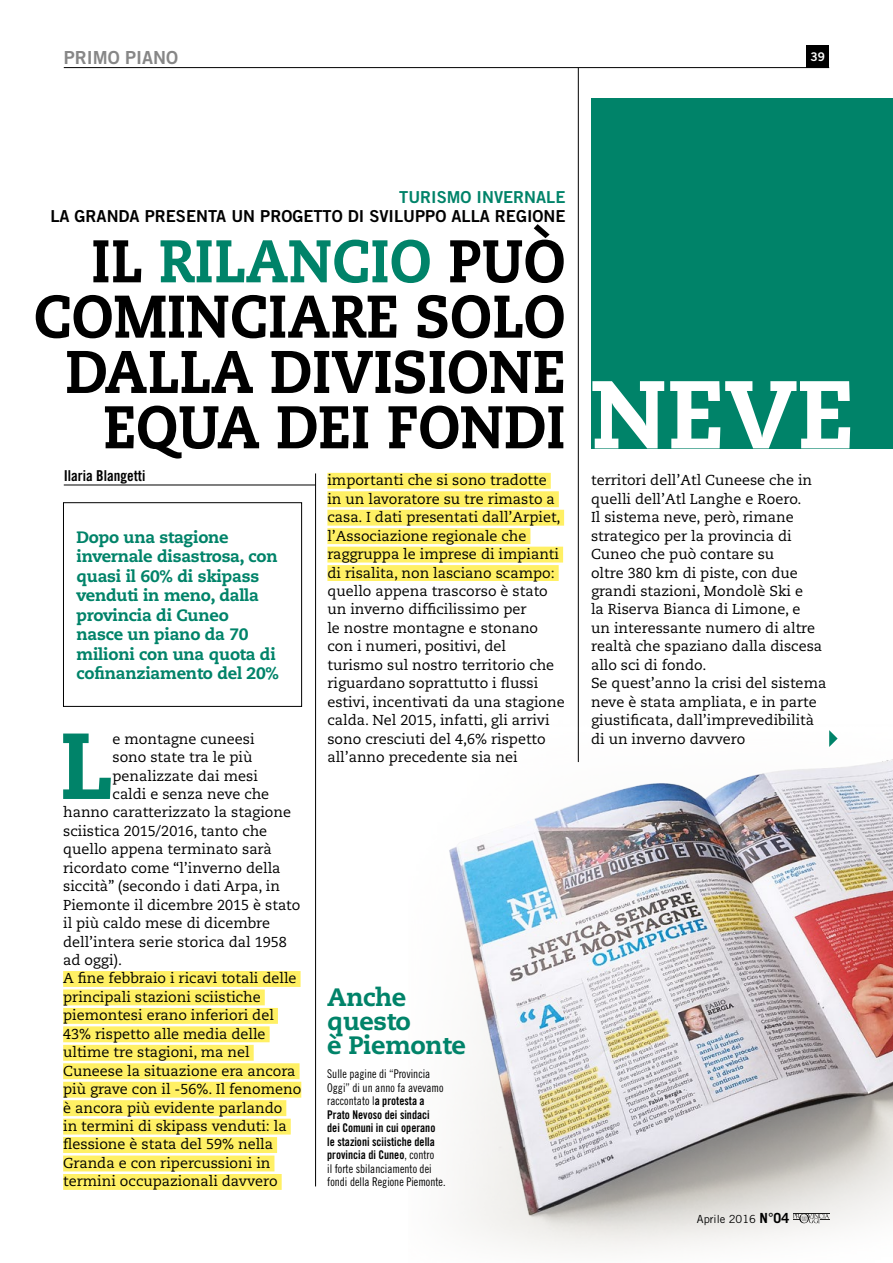
<style>
.page{position:relative;width:893px;height:1263px;background:#fff}
.page>*{position:absolute;margin:0;border:0;box-sizing:border-box;transform-origin:0 0}
.t1{font:800 96px "Caecilia LT Std";color:#fff}
.t2{font:800 93.45px "Caecilia LT Std";color:#008369}
.t3{font:800 60px/55.3px "Caecilia LT Std";color:#000;text-align:right;scale:.92 1}
.t4{font:800 25.2px/24px "Caecilia LT Std";letter-spacing:-.015em;color:#008369}
.t5{font:18px "Trade Gothic LT Std Bd 2";color:#878787}
.t6{font:800 16.5px/19.5px "Caecilia LT Std";letter-spacing:-.015em;color:#008369}
.t7{font:16.5px "Trade Gothic LT Std Bd 2";color:#000}
.t8{font:16.5px "Trade Gothic LT Std Bd 2";color:#008369}
.t9{font:15px "Trade Gothic LT Std Bd Cn 20";color:#000}
.t10{font:14.4px/18.5px "Caecilia LT Std";color:#000}
.t11{font:12px/13.5px "Trade Gothic LT Std Cn 18";color:#000;scale:.95 1}
.t12{font:12px/13.5px "Trade Gothic LT Std Bd Cn 20";color:#000;scale:.95 1}
.t13{font:12px "Trade Gothic LT Std Bd 2";color:#fff}
.t14{font:11.1px "Trade Gothic LT Std";color:#000}
.s1{color:#008369}
.s2{font-family:"Trade Gothic LT Std Bd Cn 20"}
.s3{font-family:"Trade Gothic LT Std Cn 18"}
.s4{font-weight:700;font-size:13.95px}
</style>
<div class="page">
<img style="left:449px;top:720px;width:444px;height:531px">
<hr style="left:578px;top:68px;width:1px;height:694px;background:#000">
<hr style="left:315px;top:473px;width:1px;height:713px;background:#000">
<div style="left:591px;top:98px;width:302px;height:350px;background:#008369"></div>
<div style="left:63px;top:971px;width:238px;height:16px;background:#fff064"></div>
<div style="left:63px;top:989px;width:202px;height:16px;background:#fff064"></div>
<div style="left:63px;top:1008px;width:215px;height:16px;background:#fff064"></div>
<div style="left:63px;top:1026px;width:207px;height:16px;background:#fff064"></div>
<div style="left:63px;top:1045px;width:191px;height:16px;background:#fff064"></div>
<div style="left:63px;top:1063px;width:237px;height:16px;background:#fff064"></div>
<div style="left:63px;top:1082px;width:238px;height:16px;background:#fff064"></div>
<div style="left:63px;top:1100px;width:223px;height:16px;background:#fff064"></div>
<div style="left:63px;top:1119px;width:228px;height:15px;background:#fff064"></div>
<div style="left:63px;top:1137px;width:214px;height:16px;background:#fff064"></div>
<div style="left:63px;top:1155px;width:211px;height:16px;background:#fff064"></div>
<div style="left:63px;top:1174px;width:219px;height:16px;background:#fff064"></div>
<hr style="left:64px;top:485px;width:251px;height:1px;background:#000">
<div style="left:63px;top:502px;width:239px;height:205px;border:1px solid #000"></div>
<div style="left:327px;top:473px;width:224px;height:16px;background:#fff064"></div>
<div style="left:327px;top:491px;width:232px;height:16px;background:#fff064"></div>
<div style="left:327px;top:510px;width:237px;height:16px;background:#fff064"></div>
<div style="left:327px;top:528px;width:203px;height:16px;background:#fff064"></div>
<div style="left:327px;top:547px;width:236px;height:15px;background:#fff064"></div>
<div style="left:327px;top:565px;width:232px;height:16px;background:#fff064"></div>
<svg style="left:829px;top:730px;width:9px;height:17px"></svg>
<hr style="left:793px;top:1213px;width:36px;height:1px;background:#000">
<svg style="left:793px;top:1214px;width:36px;height:9px"></svg>
<hr style="left:64px;top:67px;width:765px;height:1px;background:#000">
<div style="left:806px;top:45px;width:23px;height:23px;background:#000"></div>
<p class="t5" style="left:64px;top:46px;width:116px">PRIMO PIANO</p>
<p class="t13" style="left:810px;top:49px;width:16px">39</p>
<p class="t8" style="left:399px;top:186px;width:168px">TURISMO INVERNALE</p>
<p class="t7" style="left:50px;top:206px;width:517px">LA GRANDA PRESENTA UN PROGETTO DI SVILUPPO ALLA REGIONE</p>
<h3 class="t3" style="left:34px;top:234px;width:579px">IL <span class="s1">RILANCIO</span> PUÒ<br>COMINCIARE SOLO<br>DALLA DIVISIONE<br>EQUA DEI FONDI</h3>
<h1 class="t1" style="left:591px;top:355px;width:265px">NEVE</h1>
<p class="t9" style="left:64px;top:466px;width:83px">Ilaria Blangetti</p>
<p class="t10" style="left:591px;top:471px;width:237px">territori dell’Atl Cuneese che in quelli dell’Atl Langhe e Roero.<br>Il sistema neve, però, rimane strategico per la provincia di<br>Cuneo che può contare su<br>oltre 380 km di piste, con due grandi stazioni, Mondolè Ski e<br>la Riserva Bianca di Limone, e<br>un interessante numero di altre realtà che spaziano dalla discesa allo sci di fondo.<br>Se quest’anno la crisi del sistema neve è stata ampliata, e in parte giustificata, dall’imprevedibilità di un inverno davvero</p>
<p class="t10" style="left:327px;top:471px;width:239px">importanti che si sono tradotte<br>in un lavoratore su tre rimasto a casa. I dati presentati dall’Arpiet, l’Associazione regionale che raggruppa le imprese di impianti di risalita, non lasciano scampo: quello appena trascorso è stato un inverno difficilissimo per<br>le nostre montagne e stonano con i numeri, positivi, del turismo sul nostro territorio che riguardano soprattutto i flussi estivi, incentivati da una stagione calda. Nel 2015, infatti, gli arrivi sono cresciuti del 4,6% rispetto all’anno precedente sia nei</p>
<p class="t6" style="left:77px;top:527px;width:204px">Dopo una stagione invernale disastrosa, con quasi il 60% di skipass venduti in meno, dalla provincia di Cuneo nasce un piano da 70 milioni con una quota di cofinanziamento del 20%</p>
<h2 class="t2" style="left:59px;top:708px;width:55px">L</h2>
<p class="t10" style="left:113px;top:730px;width:144px">e montagne cuneesi</p>
<p class="t10" style="left:113px;top:748px;width:141px">sono state tra le più</p>
<p class="t10" style="left:113px;top:766px;width:147px">penalizzate dai mesi</p>
<p class="t10" style="left:113px;top:785px;width:158px">caldi e senza neve che</p>
<p class="t10" style="left:63px;top:803px;width:229px">hanno caratterizzato la stagione</p>
<p class="t10" style="left:63px;top:822px;width:206px">sciistica 2015/2016, tanto che</p>
<p class="t10" style="left:63px;top:840px;width:210px">quello appena terminato sarà</p>
<p class="t10" style="left:63px;top:859px;width:219px">ricordato come “l’inverno della</p>
<p class="t10" style="left:63px;top:877px;width:218px">siccità” (secondo i dati Arpa, in</p>
<p class="t10" style="left:63px;top:896px;width:239px">Piemonte il dicembre 2015 è stato</p>
<p class="t10" style="left:63px;top:914px;width:209px">il più caldo mese di dicembre</p>
<p class="t10" style="left:63px;top:932px;width:225px">dell’intera serie storica dal 1958</p>
<p class="t10" style="left:63px;top:951px;width:61px">ad oggi).</p>
<p class="t10" style="left:63px;top:969px;width:235px">A fine febbraio i ricavi totali delle</p>
<p class="t10" style="left:63px;top:988px;width:199px">principali stazioni sciistiche</p>
<p class="t10" style="left:63px;top:1006px;width:212px">piemontesi erano inferiori del</p>
<p class="t10" style="left:63px;top:1025px;width:204px">43% rispetto alle media delle</p>
<p class="t10" style="left:63px;top:1043px;width:188px">ultime tre stagioni, ma nel</p>
<p class="t10" style="left:63px;top:1062px;width:234px">Cuneese la situazione era ancora</p>
<p class="t10" style="left:63px;top:1080px;width:240px">più grave con il -56%. Il fenomeno</p>
<p class="t10" style="left:63px;top:1099px;width:221px">è ancora più evidente parlando</p>
<p class="t10" style="left:63px;top:1117px;width:225px">in termini di skipass venduti: la</p>
<p class="t10" style="left:63px;top:1135px;width:211px">flessione è stata del 59% nella</p>
<p class="t10" style="left:63px;top:1154px;width:209px">Granda e con ripercussioni in</p>
<p class="t10" style="left:63px;top:1172px;width:216px">termini occupazionali davvero</p>
<h3 class="t4" style="left:327px;top:985px;width:140px">Anche questo<br>è Piemonte</h3>
<p class="t11" style="left:327px;top:1067px;width:124px">Sulle pagine di “Provincia<br>Oggi” di un anno fa avevamo raccontato l<span class="s2">a protesta a</span></p>
<p class="t12" style="left:327px;top:1108px;width:115px">Prato Nevoso dei sindaci dei Comuni in cui operano le stazioni sciistiche della provincia di Cuneo<span class="s3">, contro</span></p>
<p class="t11" style="left:327px;top:1162px;width:126px">il forte sbilanciamento dei fondi della Regione Piemonte.</p>
<p class="t14" style="left:697px;top:1212px;width:94px">Aprile 2016 <span class="s4">N°04</span></p>
</div>
